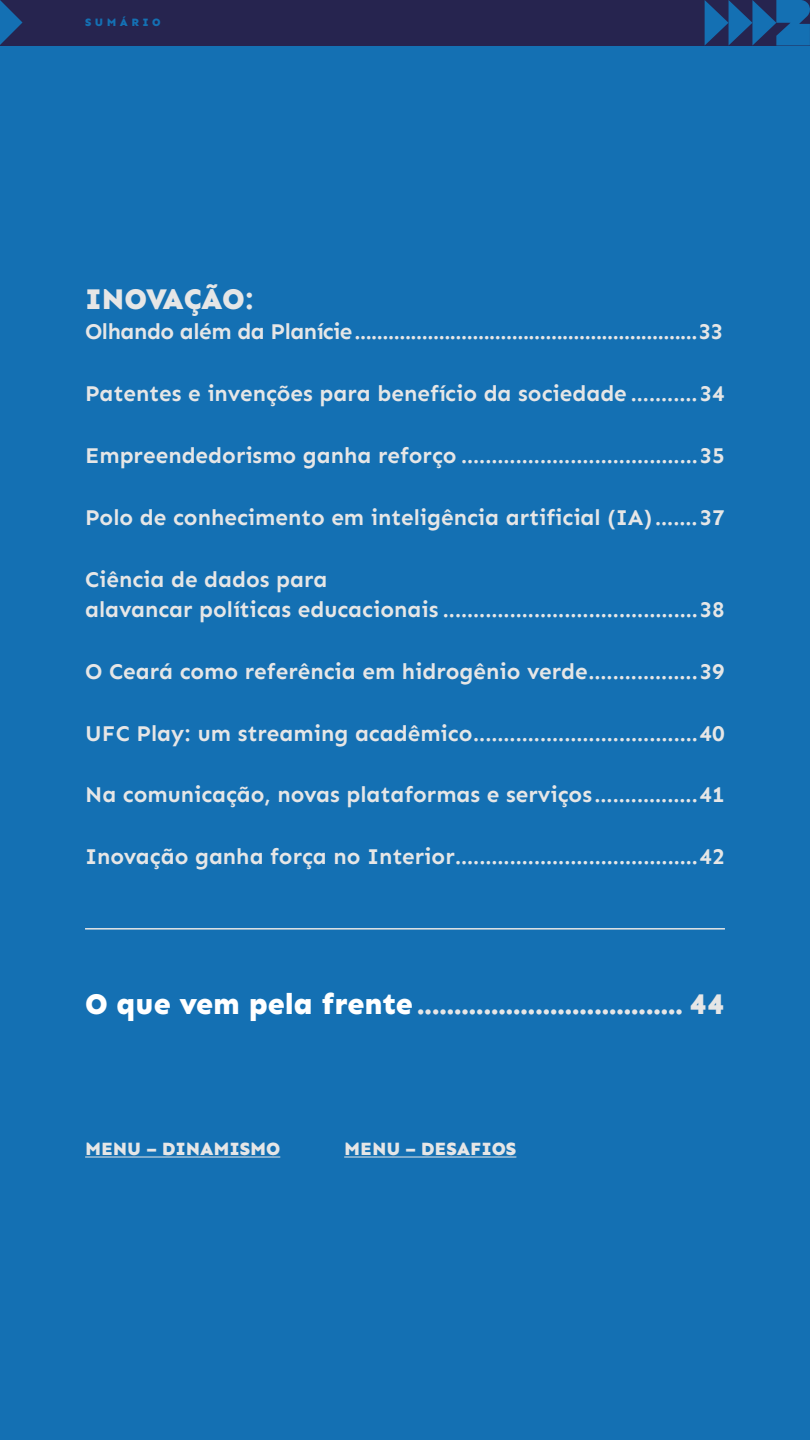
<style>
.page{position:relative;width:810px;height:1440px;background:#1470b3}
.page>*{position:absolute;margin:0;border:0;box-sizing:border-box;transform-origin:0 0}
.t1{font:800 30px "Sen";letter-spacing:-.005em;color:#e6e6e6}
.t2{font:700 22.5px/30px "Sen";color:#e6e6e6}
.t3{font:700 22.5px "Sen";letter-spacing:-.02em;color:#e6e6e6}
.t4{font:800 18.75px "Sen";letter-spacing:-.01em;color:#e6e6e6}
.t5{font:800 11.25px "Sen";letter-spacing:.31em;color:#1470b3}
.s1{color:#fff}
</style>
<div class="page">
<div style="left:0;top:0;width:810px;height:46px;background:#26244f"></div>
<svg style="left:705px;top:0;width:105px;height:46px"></svg>
<svg style="left:0;top:0;width:23px;height:45px"></svg>
<hr style="left:344px;top:1157px;width:172px;height:1px;background:#e6e6e6">
<hr style="left:85px;top:1157px;width:195px;height:1px;background:#e6e6e6">
<hr style="left:85px;top:928px;width:640px;height:2px;background:#e6e6e6">
<p class="t5" style="left:85px;top:16px;width:77px">SUMÁRIO</p>
<h1 class="t1" style="left:85px;top:282px;width:171px">INOVAÇÃO:</h1>
<p class="t3" style="left:85px;top:319px;width:640px">Olhando além da Planície.............................................................33</p>
<p class="t2" style="left:85px;top:379px;width:641px">Patentes e invenções para benefício da sociedade ...........34</p>
<p class="t2" style="left:85px;top:441px;width:641px">Empreendedorismo ganha reforço .......................................35</p>
<p class="t2" style="left:85px;top:502px;width:641px">Polo de conhecimento em inteligência artificial (IA).......37</p>
<p class="t2" style="left:85px;top:564px;width:641px">Ciência de dados para<br>alavancar políticas educacionais ..........................................38</p>
<p class="t2" style="left:85px;top:656px;width:641px">O Ceará como referência em hidrogênio verde..................39</p>
<p class="t2" style="left:85px;top:718px;width:641px">UFC Play: um streaming acadêmico.....................................40</p>
<p class="t2" style="left:85px;top:780px;width:641px">Na comunicação, novas plataformas e serviços.................41</p>
<p class="t2" style="left:85px;top:842px;width:641px">Inovação ganha força no Interior........................................42</p>
<h1 class="t1" style="left:85px;top:987px;width:641px"><span class="s1">O que vem pela frente</span> .................................... 44</h1>
<p class="t4" style="left:85px;top:1138px;width:197px">MENU – DINAMISMO</p>
<p class="t4" style="left:344px;top:1138px;width:174px">MENU – DESAFIOS</p>
</div>
